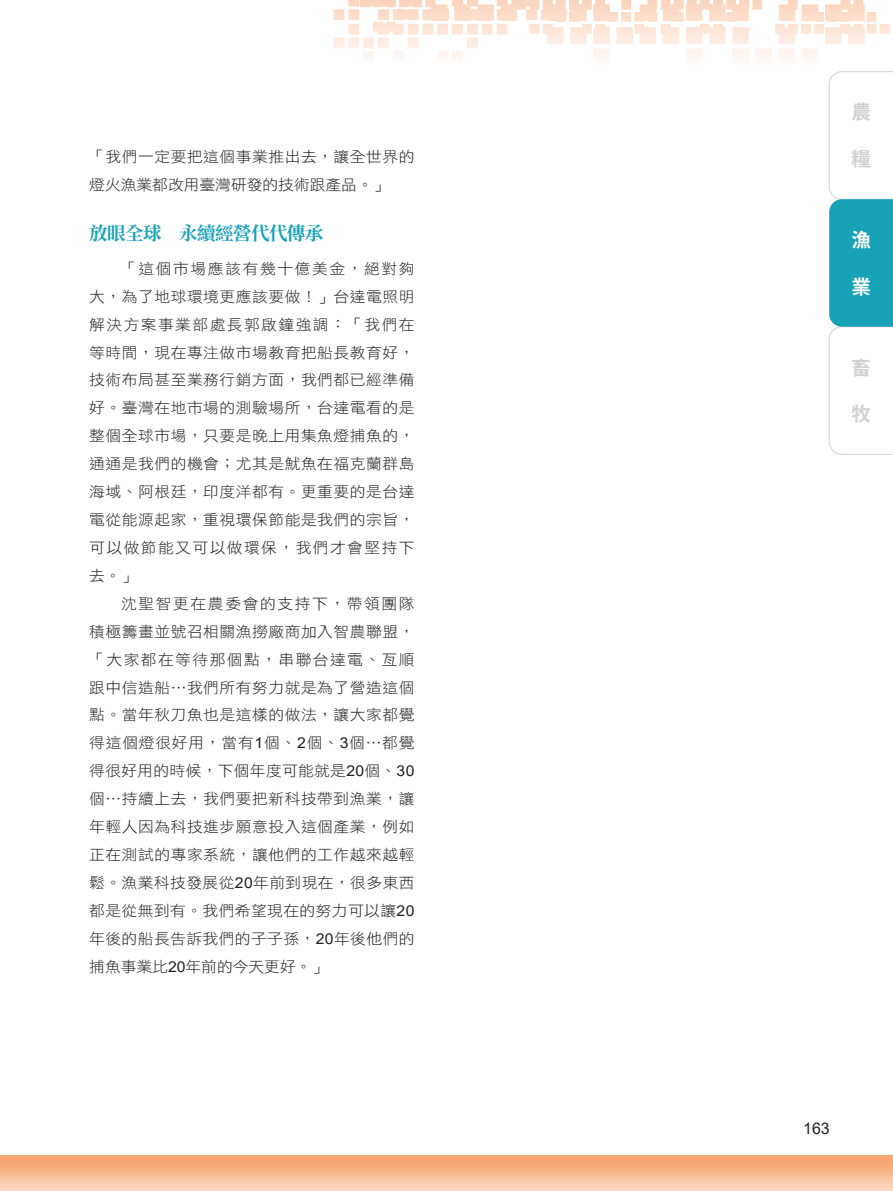
<style>
.page{position:relative;width:893px;height:1191px;background:#fff}
.page>*{position:absolute;margin:0;border:0;box-sizing:border-box;transform-origin:0 0}
.t1{font:700 19.5px "Source Han Sans TWHK";color:#d1d2d4}
.t2{font:700 19.5px "Source Han Sans TWHK";color:#fff}
.t3{font:700 18.6px "Noto Serif CJ Ktc";letter-spacing:-.03em;color:#17a2b8}
.t4{font:15.9px "Arial";color:#231f20}
.t5{font:15px/27.9px "DF Hei Std W3";letter-spacing:.03em;color:#231f20;text-align:justify;scale:1.05 1}
.s1{font-family:"Arial"}
</style>
<div class="page">
<svg style="left:0;top:1155px;width:893px;height:36px"></svg>
<div style="left:867px;top:24px;width:9px;height:10px;background:#fde5d7"></div>
<div style="left:880px;top:24px;width:9px;height:10px;background:#fde5d7"></div>
<div style="left:867px;top:12px;width:9px;height:10px;background:#fcdecb"></div>
<div style="left:467px;top:37px;width:11px;height:11px;background:#fdf0e8"></div>
<div style="left:408px;top:37px;width:11px;height:11px;background:#fdf0e8"></div>
<div style="left:378px;top:37px;width:11px;height:11px;background:#fdf0e8"></div>
<div style="left:363px;top:37px;width:11px;height:11px;background:#fdf0e8"></div>
<div style="left:348px;top:37px;width:11px;height:11px;background:#fdf0e8"></div>
<div style="left:334px;top:37px;width:10px;height:11px;background:#fdeee4"></div>
<div style="left:452px;top:51px;width:11px;height:11px;background:#fef7f2"></div>
<div style="left:437px;top:51px;width:11px;height:11px;background:#fef7f2"></div>
<div style="left:393px;top:51px;width:11px;height:11px;background:#fef7f2"></div>
<div style="left:363px;top:51px;width:11px;height:11px;background:#fef7f2"></div>
<div style="left:334px;top:9px;width:10px;height:11px;background:#fcdcc9"></div>
<div style="left:593px;top:49px;width:17px;height:16px;background:#fef7f3"></div>
<div style="left:686px;top:49px;width:16px;height:16px;background:#fef7f2"></div>
<div style="left:732px;top:49px;width:17px;height:16px;background:#fef7f3"></div>
<div style="left:755px;top:49px;width:17px;height:16px;background:#fef7f2"></div>
<div style="left:779px;top:49px;width:16px;height:16px;background:#fef7f2"></div>
<div style="left:802px;top:49px;width:16px;height:16px;background:#fef7f2"></div>
<svg style="left:348px;top:0;width:517px;height:45px"></svg>
<svg style="left:829px;top:71px;width:64px;height:384px"></svg>
<p class="t5" style="left:89px;top:143px;width:311px">「我們一定要把這個事業推出去，讓全世界的燈火漁業都改用臺灣研發的技術跟產品。」</p>
<p class="t3" style="left:89px;top:223px;width:236px">放眼全球　永續經營代代傳承</p>
<p class="t5" style="left:89px;top:254px;width:311px;text-indent:32px">「這個市場應該有幾十億美金，絕對夠大，為了地球環境更應該要做！」台達電照明解決方案事業部處長郭啟鐘強調：「我們在等時間，現在專注做市場教育把船長教育好，技術布局甚至業務行銷方面，我們都已經準備好。臺灣在地市場的測驗場所，台達電看的是整個全球市場，只要是晚上用集魚燈捕魚的，通通是我們的機會；尤其是魷魚在福克蘭群島海域、阿根廷，印度洋都有。更重要的是台達電從能源起家，重視環保節能是我們的宗旨，可以做節能又可以做環保，我們才會堅持下去。」</p>
<p class="t5" style="left:89px;top:589px;width:311px;text-indent:32px">沈聖智更在農委會的支持下，帶領團隊積極籌畫並號召相關漁撈廠商加入智農聯盟，「大家都在等待那個點，串聯台達電、亙順跟中信造船⋯我們所有努力就是為了營造這個點。當年秋刀魚也是這樣的做法，讓大家都覺得這個燈很好用，當有<span class="s1">1</span>個、<span class="s1">2</span>個、<span class="s1">3</span>個⋯都覺得很好用的時候，下個年度可能就是<span class="s1">20</span>個、<span class="s1">30</span>個⋯持續上去，我們要把新科技帶到漁業，讓年輕人因為科技進步願意投入這個產業，例如正在測試的專家系統，讓他們的工作越來越輕鬆。漁業科技發展從<span class="s1">20</span>年前到現在，很多東西都是從無到有。我們希望現在的努力可以讓<span class="s1">20</span>年後的船長告訴我們的子子孫，<span class="s1">20</span>年後他們的捕魚事業比<span class="s1">20</span>年前的今天更好。」</p>
<h1 class="t1" style="left:851px;top:101px;width:20px">農</h1>
<h1 class="t1" style="left:851px;top:148px;width:20px">糧</h1>
<h1 class="t2" style="left:851px;top:229px;width:20px">漁</h1>
<h1 class="t2" style="left:851px;top:276px;width:20px">業</h1>
<h1 class="t1" style="left:851px;top:356px;width:20px">畜</h1>
<h1 class="t1" style="left:851px;top:403px;width:21px">牧</h1>
<p class="t4" style="left:803px;top:1117px;width:28px">163</p>
</div>
